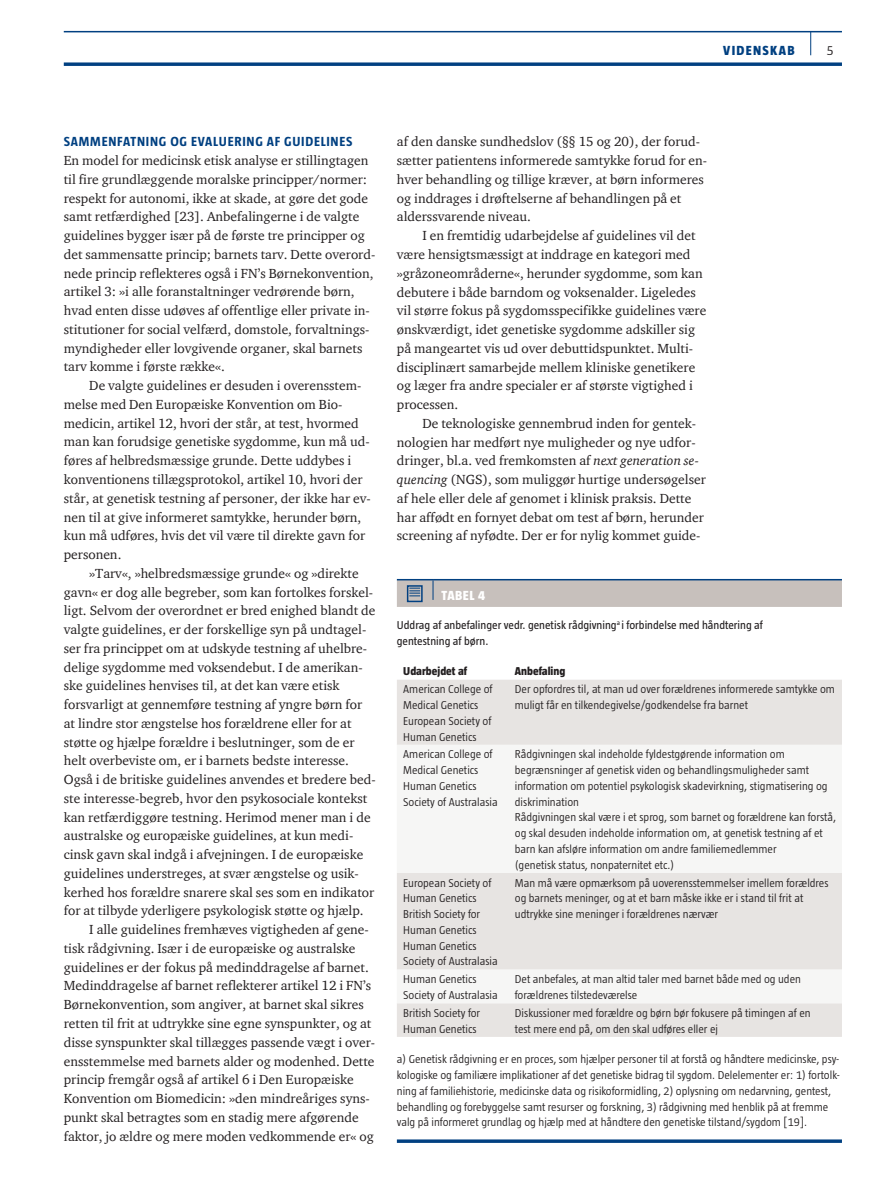
<style>
.page{position:relative;width:893px;height:1191px;background:#fff}
.page>*{position:absolute;margin:0;border:0;box-sizing:border-box;transform-origin:0 0}
.t1{font:13.5px/18.8px "ITC Charter Com";color:#231f20}
.t2{font:700 13.5px "Taz";letter-spacing:.055em;color:#014081}
.t3{font:800 13.5px "Taz";letter-spacing:.095em;color:#014081}
.t4{font:800 13.5px "Taz";color:#fff}
.t5{font:300 13.5px "Taz";color:#231f20}
.t6{font:300 11.7px/15.8px "Taz";color:#231f20}
.t7{font:11.7px/15.8px "Taz";color:#231f20}
.t8{font:800 11.7px "Taz";color:#231f20}
.s1{font-style:italic}
</style>
<div class="page">
<hr style="left:64px;top:31px;width:778px;height:1px;background:#014081">
<svg style="left:64px;top:62px;width:778px;height:4px;background:#235991"></svg>
<svg style="left:810px;top:32px;width:1px;height:23px"></svg>
<svg style="left:397px;top:579px;width:445px;height:28px;background:#bab7b8"></svg>
<div style="left:397px;top:680px;width:445px;height:357px;background:#e7e4e2"></div>
<svg style="left:397px;top:745px;width:445px;height:258px;fill:#f6f6f5"></svg>
<hr style="left:397px;top:1139px;width:445px;height:3px;background:#014081">
<p class="t3" style="left:723px;top:43px;width:73px">VIDENSKAB</p>
<p class="t5" style="left:827px;top:43px;width:8px">5</p>
<p class="t2" style="left:64px;top:134px;width:150px">SAMMENFATNING OG EVALUERI</p>
<p class="t2" style="left:247px;top:134px;width:100px">NG AF GUIDELINES</p>
<p class="t1" style="left:64px;top:151px;width:313px">En model for medicinsk etisk analyse er stillingtagen til fire grundlæggende moralske principper/normer: respekt for autonomi, ikke at skade, at gøre det gode samt retfærdighed [23]. Anbefalingerne i de valgte guidelines bygger især på de første tre principper og det sammensatte princip; barnets tarv. Dette overord&shy;nede princip reflekteres også i FN’s Børnekonvention, artikel 3: »i alle foranstaltninger vedrørende børn, hvad enten disse udøves af offentlige eller private in&shy;stitutioner for social velfærd, domstole, forvaltnings&shy;myndigheder eller lovgivende organer, skal barnets tarv komme i første række«.</p>
<p class="t1" style="left:64px;top:376px;width:309px;text-indent:26px">De valgte guidelines er desuden i overensstem&shy;melse med Den Europæiske Konvention om Bio&shy;medicin, artikel 12, hvori der står, at test, hvormed man kan forudsige genetiske sygdomme, kun må ud&shy;føres af helbredsmæssige grunde. Dette uddybes i konventionens tillægsprotokol, artikel 10, hvori der står, at genetisk testning af personer, der ikke har ev&shy;nen til at give informeret samtykke, herunder børn, kun må udføres, hvis det vil være til direkte gavn for personen.</p>
<p class="t1" style="left:89px;top:563px;width:271px">»Tarv«, »helbredsmæssige grunde« og »direkte</p>
<p class="t1" style="left:64px;top:582px;width:311px">gavn« er dog alle begreber, som kan fortolkes forskel-</p>
<p class="t1" style="left:64px;top:601px;width:313px">ligt. Selvom der overordnet er bred enighed blandt de</p>
<p class="t1" style="left:64px;top:620px;width:304px">valgte guidelines, er der forskellige syn på undtagel-</p>
<p class="t1" style="left:64px;top:638px;width:305px">ser fra princippet om at udskyde testning af uhelbre-</p>
<p class="t1" style="left:64px;top:657px;width:300px">delige sygdomme med voksendebut. I de amerikan-</p>
<p class="t1" style="left:64px;top:676px;width:277px">ske guidelines henvises til, at det kan være etisk</p>
<p class="t1" style="left:64px;top:695px;width:300px">forsvarligt at gennemføre testning af yngre børn for</p>
<p class="t1" style="left:64px;top:713px;width:289px">at lindre stor ængstelse hos forældrene eller for at</p>
<p class="t1" style="left:64px;top:732px;width:292px">støtte og hjælpe forældre i beslutninger, som de er</p>
<p class="t1" style="left:64px;top:751px;width:287px">helt overbeviste om, er i barnets bedste interesse.</p>
<p class="t1" style="left:64px;top:770px;width:313px">Også i de britiske guidelines anvendes et bredere bed-</p>
<p class="t1" style="left:64px;top:788px;width:305px">ste interesse-begreb, hvor den psykosociale kontekst</p>
<p class="t1" style="left:64px;top:807px;width:308px">kan retfærdiggøre testning. Herimod mener man i de</p>
<p class="t1" style="left:64px;top:826px;width:291px">australske og europæiske guidelines, at kun medi-</p>
<p class="t1" style="left:64px;top:845px;width:301px">cinsk gavn skal indgå i afvejningen. I de europæiske</p>
<p class="t1" style="left:64px;top:863px;width:297px">guidelines understreges, at svær ængstelse og usik-</p>
<p class="t1" style="left:64px;top:882px;width:312px">kerhed hos forældre snarere skal ses som en indikator</p>
<p class="t1" style="left:64px;top:901px;width:301px">for at tilbyde yderligere psykologisk støtte og hjælp.</p>
<p class="t1" style="left:89px;top:920px;width:281px">I alle guidelines fremhæves vigtigheden af gene-</p>
<p class="t1" style="left:64px;top:938px;width:293px">tisk rådgivning. Især i de europæiske og australske</p>
<p class="t1" style="left:64px;top:957px;width:307px">guidelines er der fokus på medinddragelse af barnet.</p>
<p class="t1" style="left:64px;top:976px;width:309px">Medinddragelse af barnet reflekterer artikel 12 i FN’s</p>
<p class="t1" style="left:64px;top:995px;width:302px">Børnekonvention, som angiver, at barnet skal sikres</p>
<p class="t1" style="left:64px;top:1013px;width:309px">retten til frit at udtrykke sine egne synspunkter, og at</p>
<p class="t1" style="left:64px;top:1032px;width:313px">disse synspunkter skal tillægges passende vægt i over-</p>
<p class="t1" style="left:64px;top:1051px;width:312px">ensstemmelse med barnets alder og modenhed. Dette</p>
<p class="t1" style="left:64px;top:1070px;width:292px">princip fremgår også af artikel 6 i Den Europæiske</p>
<p class="t1" style="left:64px;top:1088px;width:307px">Konvention om Biomedicin: »den mindreåriges syns-</p>
<p class="t1" style="left:64px;top:1107px;width:296px">punkt skal betragtes som en stadig mere afgørende</p>
<p class="t1" style="left:64px;top:1126px;width:312px">faktor, jo ældre og mere moden vedkommende er« og</p>
<p class="t1" style="left:397px;top:132px;width:312px">af den danske sundhedslov (§§ 15 og 20), der forud&shy;sætter patientens informerede samtykke forud for en&shy;hver behandling og tillige kræver, at børn informeres og inddrages i drøftelserne af behandlingen på et alderssvarende niveau.</p>
<p class="t1" style="left:397px;top:226px;width:311px;text-indent:26px">I en fremtidig udarbejdelse af guidelines vil det være hensigtsmæssigt at inddrage en kategori med »gråzoneområderne«, herunder sygdomme, som kan debutere i både barndom og voksenalder. Ligeledes vil større fokus på sygdomsspecifikke guidelines være ønskværdigt, idet genetiske sygdomme adskiller sig på mangeartet vis ud over debuttidspunktet. Multi&shy;disciplinært samarbejde mellem kliniske genetikere og læger fra andre specialer er af største vigtighed i processen.</p>
<p class="t1" style="left:397px;top:413px;width:310px;text-indent:26px">De teknologiske gennembrud inden for gentek&shy;nologien har medført nye muligheder og nye udfor&shy;dringer, bl.a. ved fremkomsten af <span class="s1">next generation se&shy;quencing</span> (NGS), som muliggør hurtige undersøgelser af hele eller dele af genomet i klinisk praksis. Dette har affødt en fornyet debat om test af børn, herunder screening af nyfødte. Der er for nylig kommet guide-</p>
<p class="t4" style="left:441px;top:588px;width:8px">Tabel</p>
<p class="t4" style="left:478px;top:588px;width:9px">4</p>
<p class="t7" style="left:397px;top:617px;width:368px">Uddrag af anbefalinger vedr. genetisk rådgivning<sup>a</sup> i forbindelse med håndtering af gentestning af børn.</p>
<p class="t8" style="left:403px;top:665px;width:65px">Udarbejdet af</p>
<p class="t8" style="left:515px;top:665px;width:52px">Anbefaling</p>
<p class="t6" style="left:403px;top:681px;width:91px">American College of<br>Medical Genetics<br>European Society of<br>Human Genetics</p>
<p class="t6" style="left:515px;top:681px;width:322px">Der opfordres til, at man ud over forældrenes informerede samtykke om muligt får en tilkendegivelse/godkendelse fra barnet</p>
<p class="t6" style="left:403px;top:746px;width:96px">American College of<br>Medical Genetics<br>Human Genetics<br>Society of Australasia</p>
<p class="t6" style="left:515px;top:746px;width:323px">Rådgivningen skal indeholde fyldestgørende information om begrænsninger af genetisk viden og behandlingsmuligheder samt information om potentiel psykologisk skadevirkning, stigmatisering og diskrimination<br>Rådgivningen skal være i et sprog, som barnet og forældrene kan forstå, og skal desuden indeholde information om, at genetisk testning af et barn kan afsløre information om andre familiemedlemmer<br>(genetisk status, nonpaternitet etc.)</p>
<p class="t6" style="left:403px;top:874px;width:96px">European Society of<br>Human Genetics<br>British Society for<br>Human Genetics<br>Human Genetics<br>Society of Australasia</p>
<p class="t6" style="left:515px;top:874px;width:315px">Man må være opmærksom på uoverensstemmelser imellem forældres og barnets meninger, og at et barn måske ikke er i stand til frit at udtrykke sine meninger i forældrenes nærvær</p>
<p class="t6" style="left:403px;top:971px;width:96px">Human Genetics<br>Society of Australasia</p>
<p class="t6" style="left:515px;top:971px;width:288px">Det anbefales, at man altid taler med barnet både med og uden forældrenes tilstedeværelse</p>
<p class="t6" style="left:403px;top:1005px;width:78px">British Society for<br>Human Genetics</p>
<p class="t6" style="left:515px;top:1005px;width:297px">Diskussioner med forældre og børn bør fokusere på timingen af en test mere end på, om den skal udføres eller ej</p>
<p class="t6" style="left:397px;top:1051px;width:444px">a) Genetisk rådgivning er en proces, som hjælper personer til at forstå og håndtere medicinske, psy&shy;kologiske og familiære implikationer af det genetiske bidrag til sygdom. Delelementer er: 1) fortolk&shy;ning af familiehistorie, medicinske data og risikoformidling, 2) oplysning om nedarvning, gentest, behandling og forebyggelse samt resurser og forskning, 3) rådgivning med henblik på at fremme valg på informeret grundlag og hjælp med at håndtere den genetiske tilstand/sygdom [19].</p>
</div>
